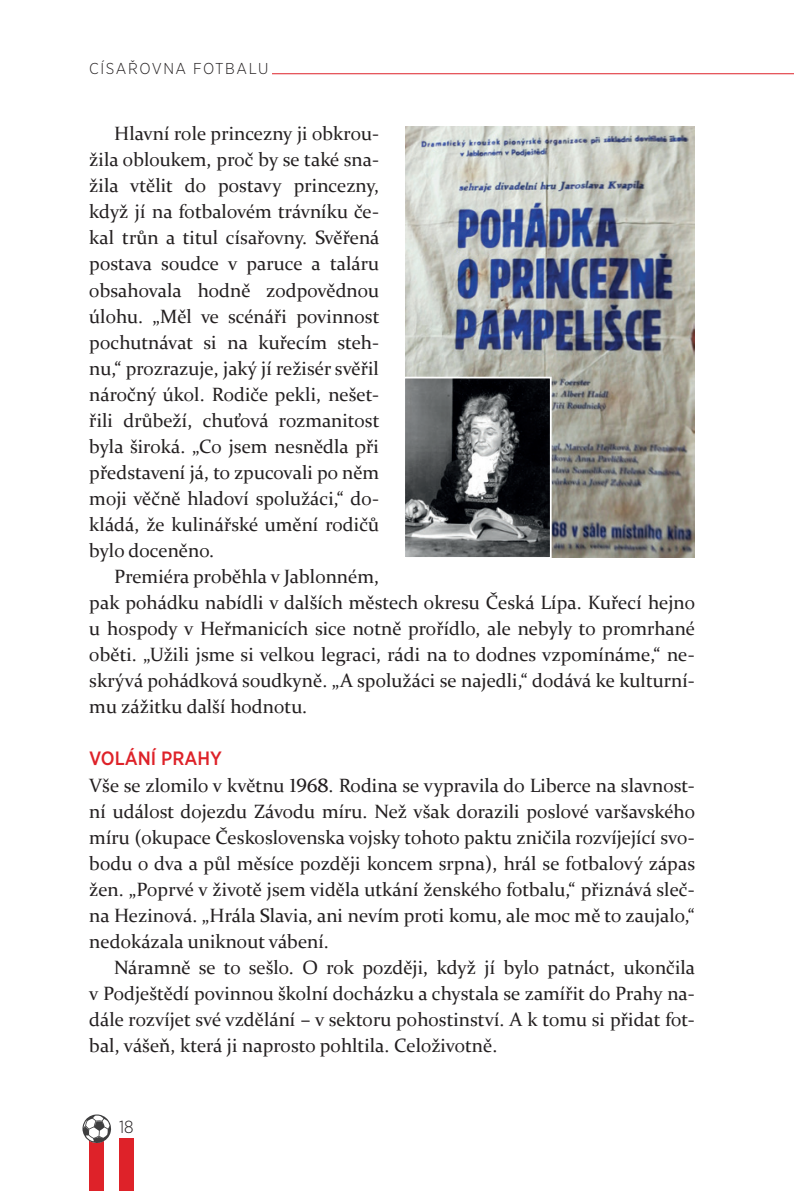
<style>
.page{position:relative;width:794px;height:1191px;background:#fff}
.page>*{position:absolute;margin:0;border:0;box-sizing:border-box;transform-origin:0 0}
.TEXT{font:19.25px/26.1px "Constantia";color:#231f20;text-align:justify}
.TEXT1{font:19.25px/26.1px "Constantia";color:#231f20;text-align:justify}
.NADPIS3{font:500 19.25px "Gotham Narrow";color:#de2229}
.t1{font:300 17.5px "Gotham Narrow";color:#231f20}
.t2{font:300 15.75px "Gotham Narrow";letter-spacing:.1em;color:#231f20}
</style>
<div class="page">
<hr style="left:89px;top:73px;width:705px;height:1px;background:#de2229">
<div style="left:119px;top:1137px;width:15px;height:54px;background:#de2229"></div>
<div style="left:89px;top:1137px;width:15px;height:54px;background:#de2229"></div>
<svg style="left:82px;top:1114px;width:29px;height:29px"></svg>
<div style="left:84px;top:57px;width:188px;height:25px;background:#fff"></div>
<img style="left:405px;top:127px;width:289px;height:430px">
<svg style="left:405px;top:376px;width:147px;height:182px;background:#555759"></svg>
<p class="t2" style="left:89px;top:59px;width:181px">CÍSAŘOVNA FOTBALU</p>
<p class="TEXT" style="left:89px;top:120px;width:292px;text-indent:25px">Hlavní role princezny ji obkrou&shy;žila obloukem, proč by se také sna&shy;žila vtělit do postavy princezny, když jí na fotbalovém trávníku če&shy;kal trůn a titul císařovny. Svěřená postava soudce v paruce a taláru obsahovala hodně zodpovědnou úlohu. „Měl ve scénáři povinnost pochutnávat si na kuřecím steh&shy;nu,“ prozrazuje, jaký jí režisér svěřil náročný úkol. Rodiče pekli, nešet&shy;řili drůbeží, chuťová rozmanitost byla široká. „Co jsem nesnědla při představení já, to zpucovali po něm moji věčně hladoví spolužáci,“ do&shy;kládá, že kulinářské umění rodičů bylo doceněno.</p>
<p class="TEXT" style="left:89px;top:562px;width:607px;text-align:left;text-indent:25px">Premiéra proběhla v Jablonném,<br>pak pohádku nabídli v dalších městech okresu Česká Lípa. Kuřecí hejno u hospody v Heřmanicích sice notně prořídlo, ale nebyly to promrhané oběti. „Užili jsme si velkou legraci, rádi na to dodnes vzpomínáme,“ ne&shy;skrývá pohádková soudkyně. „A spolužáci se najedli,“ dodává ke kulturní&shy;mu zážitku další hodnotu.</p>
<p class="NADPIS3" style="left:89px;top:746px;width:134px">VOLÁNÍ PRAHY</p>
<p class="TEXT1" style="left:89px;top:771px;width:607px">Vše se zlomilo v květnu 1968. Rodina se vypravila do Liberce na slavnost&shy;ní událost dojezdu Závodu míru. Než však dorazili poslové varšavského míru (okupace Československa vojsky tohoto paktu zničila rozvíjející svo&shy;bodu o dva a půl měsíce později koncem srpna), hrál se fotbalový zápas žen. „Poprvé v životě jsem viděla utkání ženského fotbalu,“ přiznává sleč&shy;na Hezinová. „Hrála Slavia, ani nevím proti komu, ale moc mě to zaujalo,“ nedokázala uniknout vábení.</p>
<p class="TEXT" style="left:89px;top:953px;width:607px;text-indent:25px">Náramně se to sešlo. O rok později, když jí bylo patnáct, ukončila v Podještědí povinnou školní docházku a chystala se zamířit do Prahy na&shy;dále rozvíjet své vzdělání – v sektoru pohostinství. A k tomu si přidat fot&shy;bal, vášeň, která ji naprosto pohltila. Celoživotně.</p>
<p class="t1" style="left:119px;top:1116px;width:16px">18</p>
</div>
